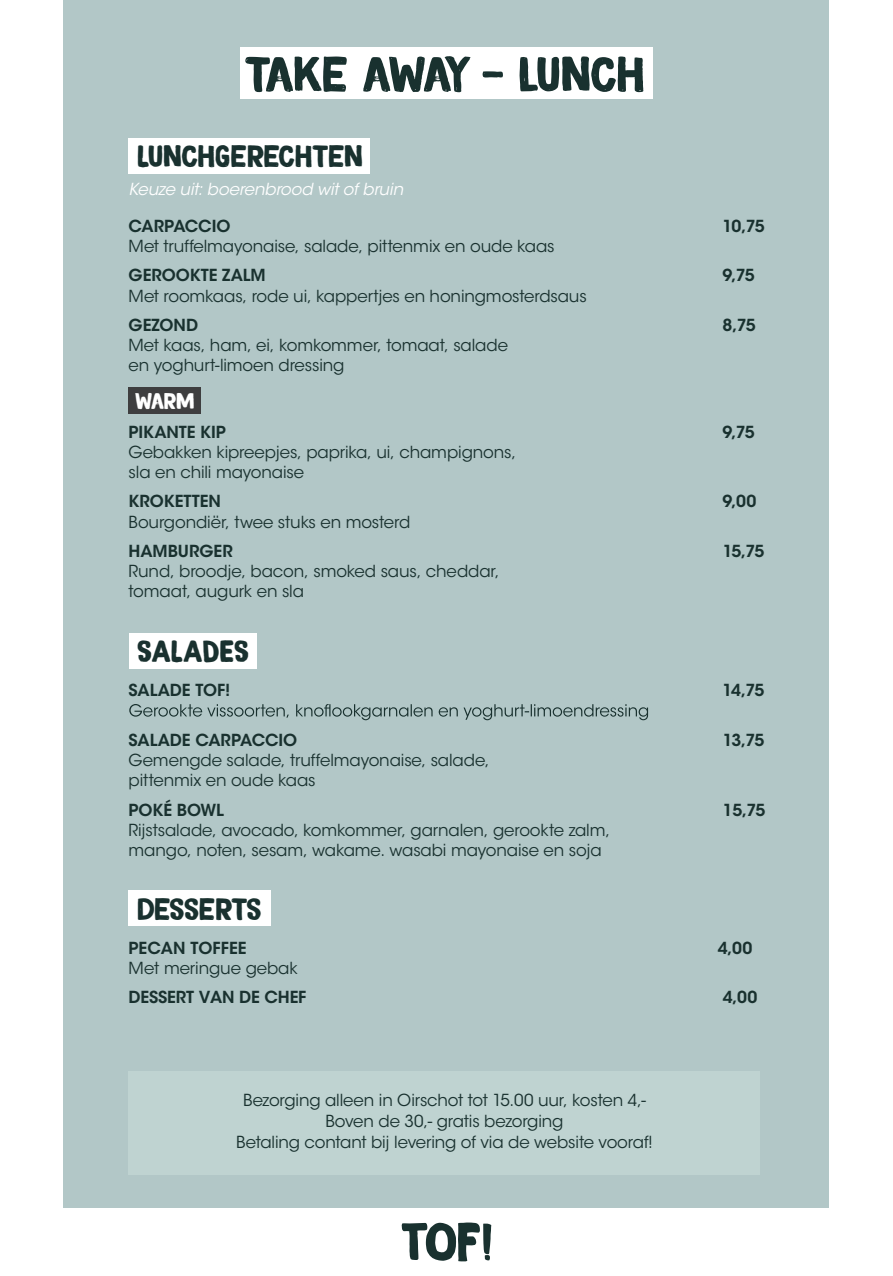
<style>
.page{position:relative;width:893px;height:1276px;background:#fff}
.page>*{position:absolute;margin:0;border:0;box-sizing:border-box;transform-origin:0 0}
.t1{font:50.25px "DK Magical Brush";letter-spacing:-.05em;color:#19312f}
.t2{font:31.2px "DK Magical Brush";letter-spacing:-.02em;color:#19312f}
.t3{font:22.95px "DK Magical Brush";color:#fff}
.t4{font:16.5px/20.1px "ITC Avant Garde Std";letter-spacing:-.005em;color:#19312f}
.t5{font:600 16.5px "ITC Avant Garde Std";letter-spacing:-.005em;color:#19312f}
.t6{font:italic 16.5px "ITC Avant Garde Std";letter-spacing:-.005em;color:#fff}
</style>
<div class="page">
<div style="left:64px;top:0;width:765px;height:1208px;background:#b2c7c7"></div>
<div style="left:129px;top:1071px;width:631px;height:103px;background:#bfd3d1"></div>
<div style="left:129px;top:138px;width:241px;height:36px;background:#fff"></div>
<svg style="left:129px;top:704px;width:519px;height:16px"></svg>
<div style="left:129px;top:633px;width:128px;height:36px;background:#fff"></div>
<div style="left:129px;top:387px;width:72px;height:26px;background:#3e3e3f"></div>
<div style="left:129px;top:890px;width:142px;height:35px;background:#fff"></div>
<div style="left:240px;top:48px;width:413px;height:51px;background:#fff"></div>
<svg style="left:402px;top:1222px;width:89px;height:39px"></svg>
<h1 class="t1" style="left:244px;top:47px;width:402px">TAKE AWAY - LUNCH</h1>
<h2 class="t2" style="left:137px;top:139px;width:227px">LUNCHGERECHTEN</h2>
<p class="t6" style="left:129px;top:179px;width:276px">Keuze uit: boerenbrood wit of bruin</p>
<p class="t5" style="left:129px;top:215px;width:103px">CARPACCIO</p>
<p class="t5" style="left:723px;top:215px;width:44px">10,75</p>
<p class="t4" style="left:129px;top:236px;width:428px">Met truffelmayonaise, salade, pittenmix en oude kaas</p>
<p class="t5" style="left:129px;top:265px;width:139px">GEROOKTE ZALM</p>
<p class="t5" style="left:723px;top:265px;width:34px">9,75</p>
<p class="t4" style="left:129px;top:286px;width:460px">Met roomkaas, rode ui, kappertjes en honingmosterdsaus</p>
<p class="t5" style="left:129px;top:314px;width:71px">GEZOND</p>
<p class="t5" style="left:723px;top:314px;width:35px">8,75</p>
<p class="t4" style="left:129px;top:335px;width:381px">Met kaas, ham, ei, komkommer, tomaat, salade en yoghurt-limoen dressing</p>
<h3 class="t3" style="left:135px;top:388px;width:61px">WARM</h3>
<p class="t5" style="left:129px;top:421px;width:99px">PIKANTE KIP</p>
<p class="t5" style="left:723px;top:421px;width:34px">9,75</p>
<p class="t4" style="left:129px;top:442px;width:389px">Gebakken kipreepjes, paprika, ui, champignons, sla en chili mayonaise</p>
<p class="t5" style="left:129px;top:491px;width:94px">KROKETTEN</p>
<p class="t5" style="left:723px;top:491px;width:35px">9,00</p>
<p class="t4" style="left:129px;top:512px;width:283px">Bourgondiër, twee stuks en mosterd</p>
<p class="t5" style="left:129px;top:540px;width:106px">HAMBURGER</p>
<p class="t5" style="left:723px;top:540px;width:43px">15,75</p>
<p class="t4" style="left:129px;top:561px;width:372px">Rund, broodje, bacon, smoked saus, cheddar, tomaat, augurk en sla</p>
<h2 class="t2" style="left:137px;top:635px;width:114px">SALADES</h2>
<p class="t5" style="left:129px;top:680px;width:103px">SALADE TOF!</p>
<p class="t5" style="left:723px;top:680px;width:43px">14,75</p>
<p class="t5" style="left:129px;top:729px;width:170px">SALADE CARPACCIO</p>
<p class="t5" style="left:723px;top:729px;width:43px">13,75</p>
<p class="t4" style="left:129px;top:750px;width:363px">Gemengde salade, truffelmayonaise, salade, pittenmix en oude kaas</p>
<p class="t5" style="left:129px;top:799px;width:97px">POKÉ BOWL</p>
<p class="t5" style="left:723px;top:799px;width:44px">15,75</p>
<p class="t4" style="left:129px;top:820px;width:483px">Rijstsalade, avocado, komkommer, garnalen, gerookte zalm, mango, noten, sesam, wakame. wasabi mayonaise en soja</p>
<h2 class="t2" style="left:137px;top:892px;width:126px">DESSERTS</h2>
<p class="t5" style="left:129px;top:937px;width:120px">PECAN TOFFEE</p>
<p class="t5" style="left:718px;top:937px;width:36px">4,00</p>
<p class="t4" style="left:129px;top:958px;width:171px">Met meringue gebak</p>
<p class="t5" style="left:129px;top:986px;width:179px">DESSERT VAN DE CHEF</p>
<p class="t5" style="left:723px;top:986px;width:36px">4,00</p>
<p class="t4" style="left:236px;top:1090px;width:418px;line-height:20.9px;text-align:center">Bezorging alleen in Oirschot tot 15.00 uur, kosten 4,-<br>Boven de 30,- gratis bezorging<br>Betaling contant bij levering of via de website vooraf!</p>
</div>
